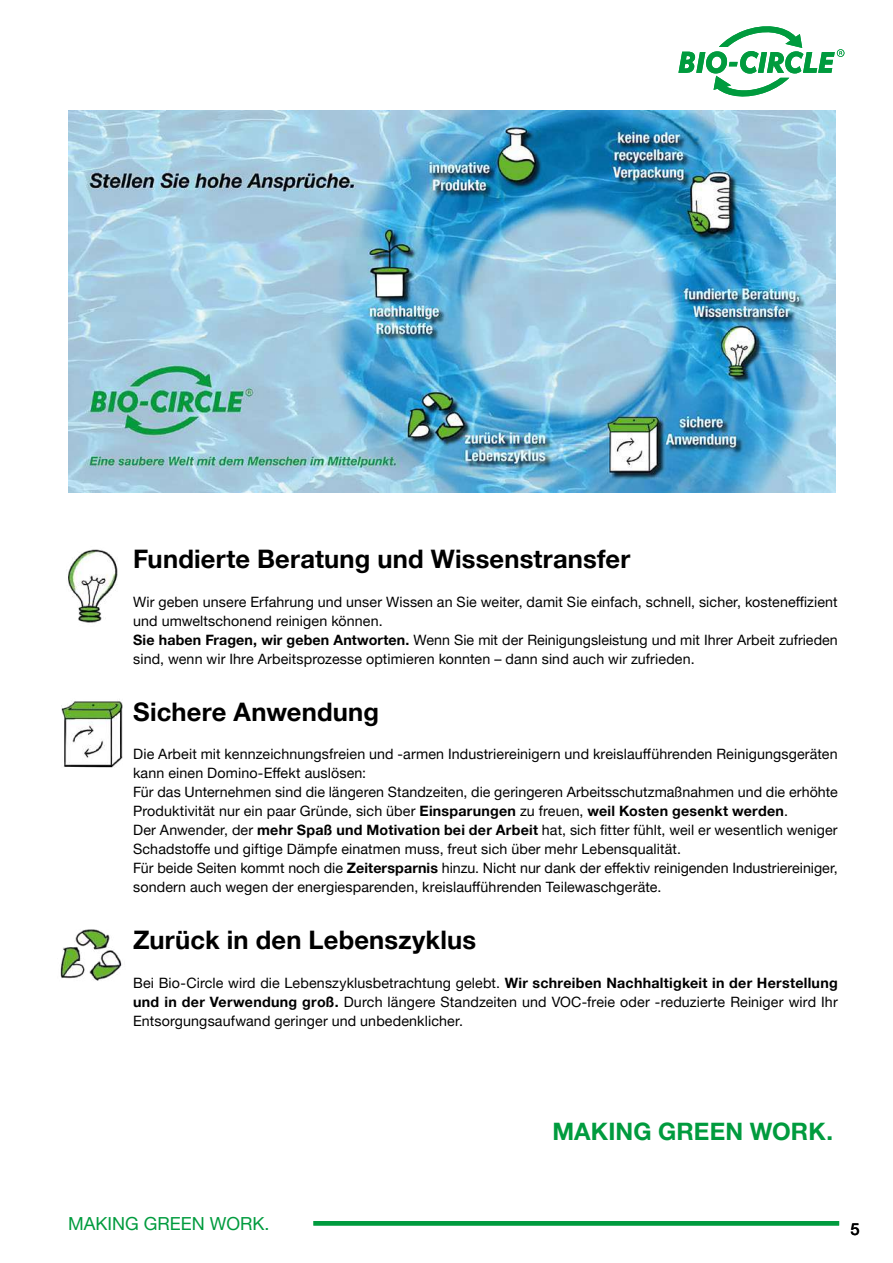
<style>
.page{position:relative;width:893px;height:1263px;background:#fff}
.page>*{position:absolute;margin:0;border:0;box-sizing:border-box;transform-origin:0 0}
.t1{font:700 25.5px "Helvetica Neue LTW1 G";letter-spacing:.01em;color:#000}
.t2{font:700 24px "Helvetica Neue LTW1 G";letter-spacing:.005em;color:#009b3e}
.t3{font:18px "Helvetica Neue LTW1 G";color:#009b3e}
.t4{font:500 16.5px "Helvetica Neue LTW1 G";color:#000}
.t5{font:14.25px/19px "Helvetica Neue LTW1 G";letter-spacing:.01em;color:#000}
.s1{font-weight:700}
</style>
<div class="page">
<svg style="left:678px;top:26px;width:166px;height:71px"></svg>
<hr style="left:0;top:1221px;width:839px;height:4px;background:#009b3e">
<svg style="left:0;top:1221px;width:313px;height:4px"></svg>
<img style="left:60px;top:929px;width:62px;height:52px">
<img style="left:61px;top:699px;width:62px;height:69px">
<img style="left:68px;top:549px;width:50px;height:74px">
<img style="left:68px;top:111px;width:768px;height:381px">
<h1 class="t1" style="left:133px;top:544px;width:499px">Fundierte Beratung und Wissenstransfer</h1>
<p class="t5" style="left:133px;top:592px;width:706px">Wir geben unsere Erfahrung und unser Wissen an Sie weiter, damit Sie einfach, schnell, sicher, kosteneffizient und umweltschonend reinigen können.<br><span class="s1">Sie haben Fragen, wir geben Antworten.</span> Wenn Sie mit der Reinigungsleistung und mit Ihrer Arbeit zufrieden sind, wenn wir Ihre Arbeitsprozesse optimieren konnten – dann sind auch wir zufrieden.</p>
<h1 class="t1" style="left:133px;top:696px;width:247px">Sichere Anwendung</h1>
<p class="t5" style="left:133px;top:744px;width:706px">Die Arbeit mit kennzeichnungsfreien und -armen Industriereinigern und kreislaufführenden Reinigungsgeräten kann einen Domino-Effekt auslösen:<br>Für das Unternehmen sind die längeren Standzeiten, die geringeren Arbeitsschutzmaßnahmen und die erhöhte Produktivität nur ein paar Gründe, sich über <span class="s1">Einsparungen</span> zu freuen, <span class="s1">weil Kosten gesenkt werden</span>.<br>Der Anwender, der <span class="s1">mehr Spaß und Motivation bei der Arbeit</span> hat, sich fitter fühlt, weil er wesentlich weniger Schadstoffe und giftige Dämpfe einatmen muss, freut sich über mehr Lebensqualität.<br>Für beide Seiten kommt noch die <span class="s1">Zeitersparnis</span> hinzu. Nicht nur dank der effektiv reinigenden Industriereiniger, sondern auch wegen der energiesparenden, kreislaufführenden Teilewaschgeräte.</p>
<h1 class="t1" style="left:133px;top:925px;width:345px">Zurück in den Lebenszyklus</h1>
<p class="t5" style="left:133px;top:973px;width:706px;text-align:justify">Bei Bio-Circle wird die Lebenszyklusbetrachtung gelebt. <span class="s1">Wir schreiben Nachhaltigkeit in der Herstellung und in der Verwendung groß.</span> Durch längere Standzeiten und VOC-freie oder -reduzierte Reiniger wird Ihr Entsorgungsaufwand geringer und unbedenklicher.</p>
<h2 class="t2" style="left:552px;top:1116px;width:282px">MAKING GREEN WORK.</h2>
<p class="t3" style="left:68px;top:1212px;width:203px">MAKING GREEN WORK.</p>
<p class="t4" style="left:850px;top:1219px;width:11px">5</p>
</div>
